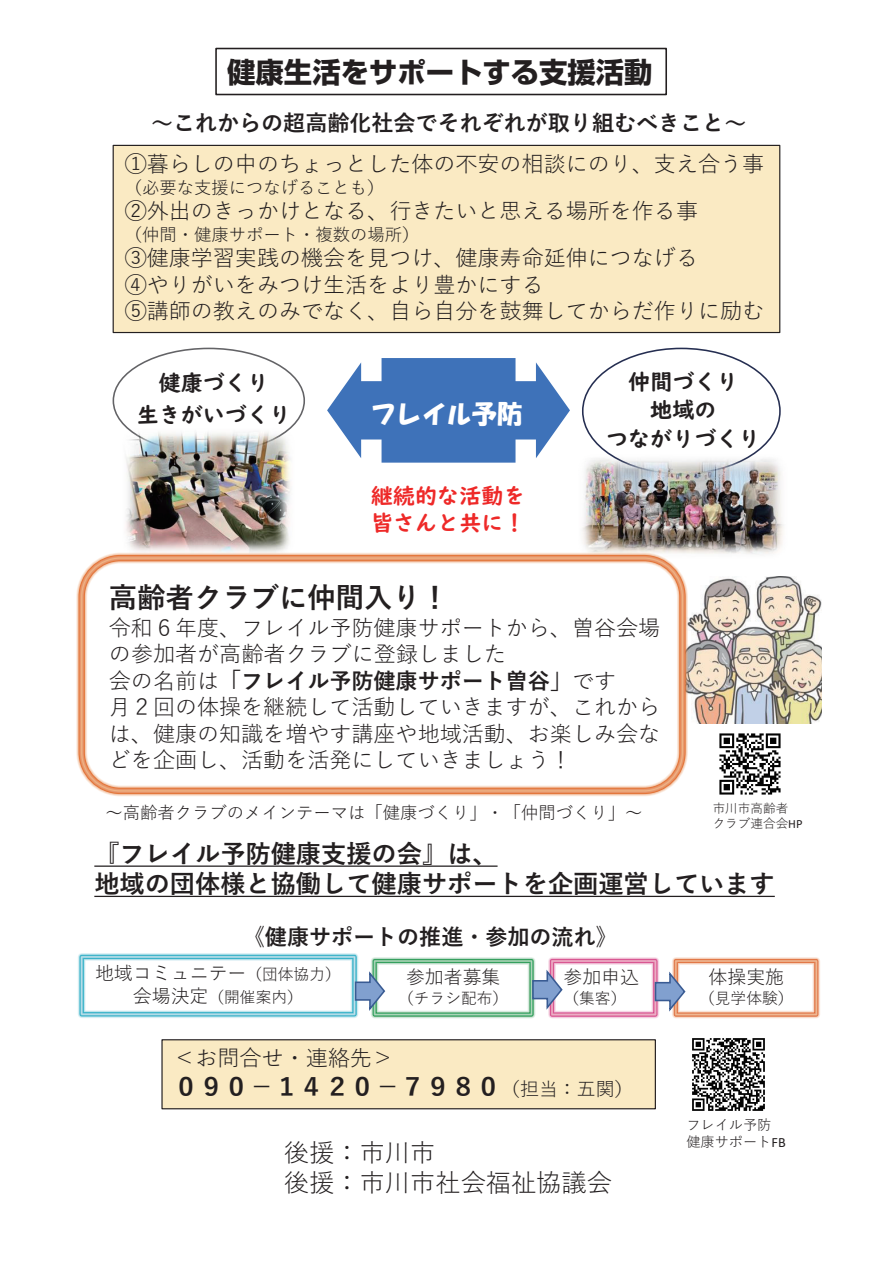
<style>
.page{position:relative;width:893px;height:1263px;background:#fff}
.page>*{position:absolute;margin:0;border:0;box-sizing:border-box;transform-origin:0 0}
.t1{font:700 28.35px "Shin Go Pro";color:#231f20}
.t2{font:700 28.35px "Yu Gothic";color:#231f20}
.t3{font:700 25.2px/30.3px "Yu Gothic";color:#231f20}
.t4{font:25.2px/30.3px "Yu Gothic";color:#231f20}
.t5{font:25.2px "HG Soei Kakupoptai";color:#fff}
.t6{font:22.05px/26.5px "Yu Gothic";color:#231f20}
.t7{font:700 22.05px "Yu Gothic";color:#231f20}
.t8{font:22.05px/28.3px "UD Digi Kyokasho NP B";color:#231f20;text-align:center}
.t9{font:22.05px/26.4px "UD Digi Kyokasho N B";color:#ee2928}
.t10{font:18.9px "Yu Gothic";color:#231f20}
.t11{font:17.4px "Yu Gothic";color:#231f20}
.t12{font:15.75px "Yu Gothic";color:#231f20}
.t13{font:14.1px/17px "Yu Gothic";color:#231f20}
.t14{font:12.6px/15.1px "Yu Gothic";color:#231f20}
.s1{font-weight:700}
.s2{font-family:"Calibri"}
.s3{font-size:15.75px}
.s4{font-size:18.9px}
.s5{font-weight:400;font-size:18.9px}
</style>
<div class="page">
<div style="left:113px;top:145px;width:667px;height:187px;background:#faeac3"></div>
<div style="left:113px;top:145px;width:667px;height:188px;border:1px solid #231f20"></div>
<svg style="left:94px;top:865px;width:404px;height:2px"></svg>
<svg style="left:94px;top:896px;width:681px;height:1px"></svg>
<div style="left:162px;top:1040px;width:493px;height:69px;background:#faeac3"></div>
<div style="left:161px;top:1039px;width:495px;height:70px;border:1px solid #231f20"></div>
<img style="left:688px;top:576px;width:134px;height:148px">
<div style="left:215px;top:48px;width:452px;height:47px;border:2px solid #231f20"></div>
<img style="left:125px;top:427px;width:168px;height:126px">
<svg style="left:327px;top:358px;width:243px;height:105px"></svg>
<img style="left:581px;top:453px;width:202px;height:101px">
<img style="left:719px;top:733px;width:62px;height:62px">
<img style="left:692px;top:1038px;width:73px;height:73px">
<div style="left:80px;top:955px;width:276px;height:61px;border:3px solid #59bbcf"></div>
<div style="left:81px;top:956px;width:274px;height:59px;border:1px solid #c0e1eb"></div>
<div style="left:372px;top:958px;width:162px;height:59px;border:5px solid #56ab74"></div>
<div style="left:373px;top:959px;width:160px;height:57px;border:3px solid #38a96c"></div>
<div style="left:374px;top:960px;width:158px;height:55px;border:2px solid #78be91"></div>
<div style="left:374px;top:961px;width:158px;height:54px;border:1px solid #b1d6bb"></div>
<div style="left:550px;top:958px;width:108px;height:59px;border:5px solid #d75a96"></div>
<div style="left:550px;top:959px;width:107px;height:57px;border:3px solid #dd709a"></div>
<div style="left:551px;top:960px;width:105px;height:55px;border:2px solid #e691b0"></div>
<div style="left:552px;top:961px;width:104px;height:54px;border:1px solid #ecb0ca"></div>
<div style="left:673px;top:958px;width:146px;height:59px;border:5px solid #e78b5c"></div>
<div style="left:674px;top:959px;width:144px;height:57px;border:3px solid #e48459"></div>
<div style="left:675px;top:960px;width:142px;height:55px;border:2px solid #e79c75"></div>
<div style="left:675px;top:961px;width:142px;height:54px;border:1px solid #f0bb95"></div>
<svg style="left:354px;top:969px;width:32px;height:44px"></svg>
<svg style="left:531px;top:967px;width:33px;height:45px"></svg>
<svg style="left:654px;top:969px;width:32px;height:45px"></svg>
<div style="left:76px;top:553px;width:612px;height:243px;border:11px solid #f0b484;border-radius:39px"></div>
<div style="left:78px;top:554px;width:608px;height:241px;border:8px solid #e78b5c;border-radius:39px"></div>
<div style="left:80px;top:557px;width:604px;height:235px;border:3px solid #e79c75;border-radius:39px"></div>
<div style="left:81px;top:558px;width:602px;height:233px;border:1px solid #efb583;border-radius:39px"></div>
<p class="t1" style="left:227px;top:50px;width:427px">健康生活をサポートする支援活動</p>
<p class="t7" style="left:151px;top:110px;width:597px">～これからの超高齢化社会でそれぞれが取り組むべきこと～</p>
<p class="t6" style="left:125px;top:147px;width:641px">①暮らしの中のちょっとした体の不安の相談にのり、支え合う事</p>
<p class="t11" style="left:125px;top:171px;width:261px">（必要な支援につなげることも）</p>
<p class="t6" style="left:125px;top:195px;width:575px">②外出のきっかけとなる、行きたいと思える場所を作る事</p>
<p class="t11" style="left:125px;top:218px;width:296px">（仲間・健康サポート・複数の場所）</p>
<p class="t6" style="left:125px;top:242px;width:641px">③健康学習実践の機会を見つけ、健康寿命延伸につなげる<br>④やりがいをみつけ生活をより豊かにする<br>⑤講師の教えのみでなく、自ら自分を鼓舞してからだ作りに励む</p>
<p class="t8" style="left:137px;top:368px;width:156px;line-height:31.5px">健康づくり<br>生きがいづくり</p>
<p class="t5" style="left:371px;top:401px;width:153px">フレイル予防</p>
<p class="t9" style="left:371px;top:483px;width:156px">継続的な活動を皆さんと共に！</p>
<p class="t8" style="left:606px;top:368px;width:156px">仲間づくり<br>地域の<br>つながりづくり</p>
<p class="t2" style="left:109px;top:581px;width:342px">高齢者クラブに仲間入り！</p>
<p class="t6" style="left:109px;top:611px;width:553px">令和６年度、フレイル予防健康サポートから、曽谷会場の参加者が高齢者クラブに登録しました<br>会の名前は<span class="s1">「フレイル予防健康サポート曽谷」</span>です<br>月２回の体操を継続して活動していきますが、これからは、健康の知識を増やす講座や地域活動、お楽しみ会などを企画し、活動を活発にしていきましょう！</p>
<p class="t11" style="left:105px;top:796px;width:539px">～高齢者クラブのメインテーマは「健康づくり」・「仲間づくり」～</p>
<p class="t14" style="left:713px;top:799px;width:91px">市川市高齢者クラブ連合会<span class="s2">HP</span></p>
<p class="t3" style="left:94px;top:839px;width:682px">『フレイル予防健康支援の会』は、<br>地域の団体様と協働して健康サポートを企画運営しています</p>
<p class="t7" style="left:243px;top:925px;width:376px">《健康サポートの推進・参加の流れ》</p>
<p class="t10" style="left:95px;top:956px;width:247px">地域コミュニテー<span class="s3">（団体協力）</span></p>
<p class="t12" style="left:133px;top:982px;width:172px"><span class="s4">会場決定</span>（開催案内）</p>
<p class="t10" style="left:406px;top:960px;width:96px">参加者募集</p>
<p class="t12" style="left:398px;top:984px;width:112px">（チラシ配布）</p>
<p class="t10" style="left:563px;top:960px;width:77px">参加申込</p>
<p class="t12" style="left:563px;top:984px;width:64px">（集客）</p>
<p class="t6" style="left:173px;top:1042px;width:222px">＜お問合せ・連絡先＞</p>
<p class="t3" style="left:173px;top:1072px;width:462px">０９０－１４２０－７９８０<span class="s5">（担当：五関）</span></p>
<p class="t4" style="left:284px;top:1134px;width:329px">後援：市川市<br>後援：市川市社会福祉協議会</p>
<p class="t10" style="left:709px;top:960px;width:77px">体操実施</p>
<p class="t12" style="left:699px;top:984px;width:96px">（見学体験）</p>
<p class="t13" style="left:686px;top:1114px;width:101px">フレイル予防健康サポート<span class="s2">FB</span></p>
</div>
